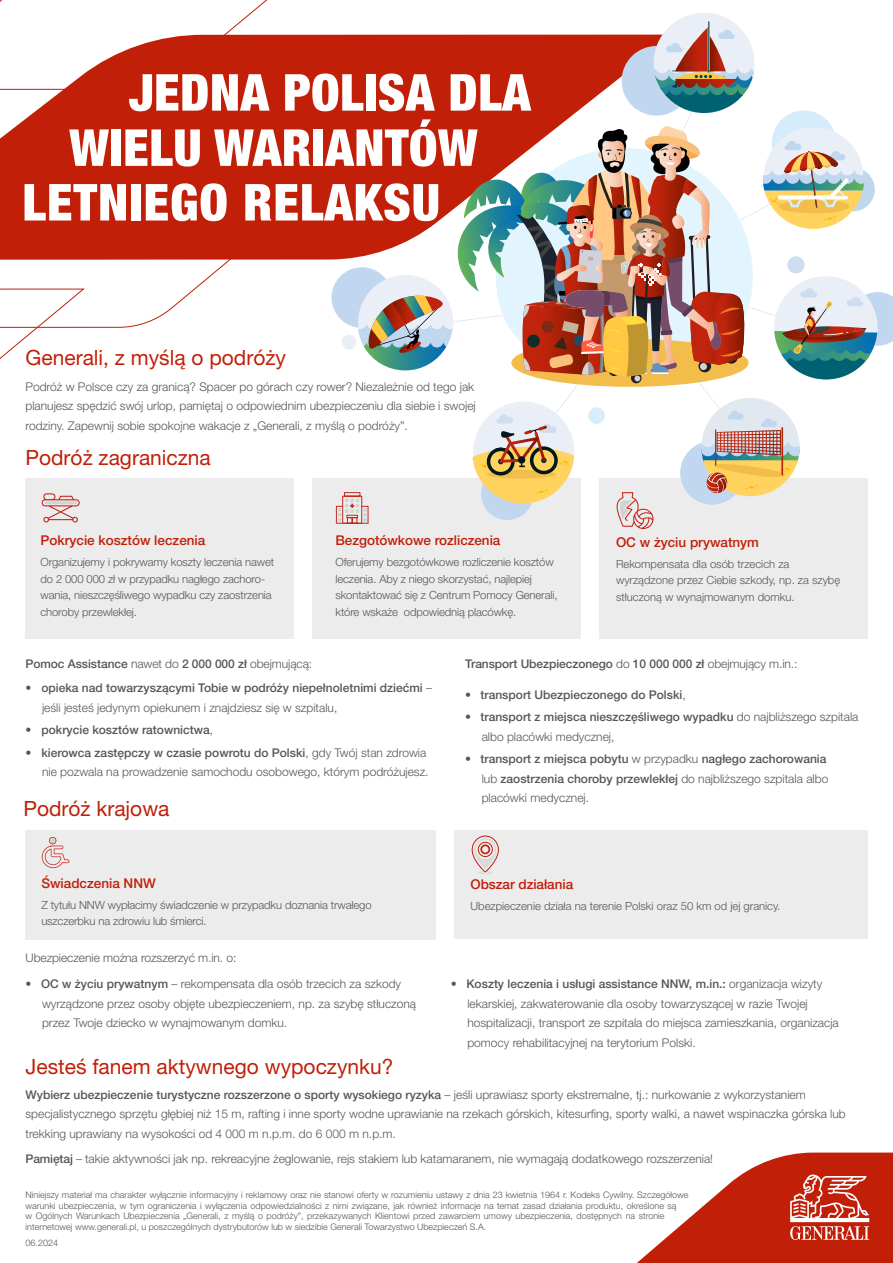
<style>
.page{position:relative;width:893px;height:1263px;background:#fff}
.page>*{position:absolute;margin:0;border:0;box-sizing:border-box;transform-origin:0 0}
.t1{font:900 condensed 51px "Helvetica Neue LT Pro";letter-spacing:.01em;color:#fff}
.t2{font:21px "Helvetica Neue LT Pro";color:#c11f08}
.t3{font:500 13.5px "Helvetica Neue LT Pro";color:#c11f08}
.t4{font:300 12px/19.5px "Helvetica Neue LT Pro";color:#565656}
.t5{font:500 12px/19.5px "Helvetica Neue LT Pro";color:#565656}
.t6{font:300 11.25px/16.5px "Helvetica Neue LT Pro";letter-spacing:-.01em;color:#565656}
.t7{font:300 9px/10.5px "Helvetica Neue LT Pro";color:#565656}
.s1{font-weight:300}
.s2{font-weight:500}
</style>
<div class="page">
<div style="left:26px;top:478px;width:268px;height:160px;background:#ececed"></div>
<div style="left:312px;top:478px;width:269px;height:160px;background:#ececed"></div>
<div style="left:599px;top:478px;width:268px;height:160px;background:#ececed"></div>
<svg style="left:637px;top:1152px;width:256px;height:111px"></svg>
<svg style="left:42px;top:493px;width:38px;height:29px"></svg>
<div style="left:44px;top:502px;width:33px;height:2px;border:1px solid #d1d4d4"></div>
<div style="left:26px;top:830px;width:410px;height:109px;background:#ececed"></div>
<div style="left:454px;top:830px;width:413px;height:109px;background:#ececed"></div>
<svg style="left:42px;top:837px;width:27px;height:31px"></svg>
<svg style="left:471px;top:835px;width:28px;height:39px"></svg>
<svg style="left:0;top:260px;width:230px;height:99px"></svg>
<svg style="left:0;top:0;width:301px;height:35px"></svg>
<svg style="left:0;top:35px;width:335px;height:225px;background:#c73520"></svg>
<div style="left:654px;top:13px;width:100px;height:100px;background:#eaeef6;border-radius:50%"></div>
<svg style="left:335px;top:21px;width:558px;height:508px"></svg>
<h1 class="t1" style="left:129px;top:61px;width:403px">JEDNA POLISA DLA</h1>
<h1 class="t1" style="left:69px;top:116px;width:410px">WIELU WARIANTÓW</h1>
<h1 class="t1" style="left:22px;top:171px;width:419px">LETNIEGO RELAKSU</h1>
<h2 class="t2" style="left:26px;top:345px;width:262px">Generali, z myślą o podróży</h2>
<p class="t4" style="left:26px;top:376px;width:452px">Podróż w Polsce czy za granicą? Spacer po górach czy rower? Niezależnie od tego jak planujesz spędzić swój urlop, pamiętaj o odpowiednim ubezpieczeniu dla siebie i swojej rodziny. Zapewnij sobie spokojne wakacje z „Generali, z myślą o podróży”.</p>
<h2 class="t2" style="left:26px;top:445px;width:187px">Podróż zagraniczna</h2>
<p class="t3" style="left:40px;top:532px;width:166px">Pokrycie kosztów leczenia</p>
<p class="t6" style="left:40px;top:553px;width:235px">Organizujemy i pokrywamy koszty leczenia nawet do 2 000 000 zł w przypadku nagłego zachoro&shy;wania, nieszczęśliwego wypadku czy zaostrzenia choroby przewlekłej.</p>
<p class="t3" style="left:335px;top:532px;width:166px">Bezgotówkowe rozliczenia</p>
<p class="t6" style="left:335px;top:554px;width:224px">Oferujemy bezgotówkowe rozliczenie kosztów leczenia. Aby z niego skorzystać, najlepiej skontaktować się z Centrum Pomocy Generali, które wskaże odpowiednią placówkę.</p>
<p class="t3" style="left:616px;top:534px;width:145px">OC w życiu prywatnym</p>
<p class="t6" style="left:616px;top:555px;width:226px">Rekompensata dla osób trzecich za wyrządzone przez Ciebie szkody, np. za szybę stłuczoną w wynajmowanym domku.</p>
<p class="t5" style="left:26px;top:654px;width:288px">Pomoc Assistance <span class="s1">nawet do</span> 2 000 000 zł <span class="s1">obejmującą:</span></p>
<p class="t5" style="left:42px;top:678px;width:392px;text-indent:-16px"><span class="s1">•</span> opieka nad towarzyszącymi Tobie w podróży niepełnoletnimi dziećmi <span class="s1">– jeśli jesteś jedynym opiekunem i znajdziesz się w szpitalu,</span></p>
<p class="t5" style="left:26px;top:720px;width:189px"><span class="s1">•</span> pokrycie kosztów ratownictwa<span class="s1">,</span></p>
<p class="t4" style="left:26px;top:743px;width:405px;text-align:right">• <span class="s2">kierowca zastępczy w czasie powrotu do Polski</span>, gdy Twój stan zdrowia nie pozwala na prowadzenie samochodu osobowego, którym podróżujesz.</p>
<h2 class="t2" style="left:23px;top:796px;width:148px">Podróż krajowa</h2>
<p class="t3" style="left:41px;top:875px;width:116px">Świadczenia NNW</p>
<p class="t6" style="left:41px;top:896px;width:332px">Z tytułu NNW wypłacimy świadczenie w przypadku doznania trwałego uszczerbku na zdrowiu lub śmierci.</p>
<p class="t5" style="left:465px;top:654px;width:334px">Transport Ubezpieczonego <span class="s1">do</span> 10 000 000 zł <span class="s1">obejmujący m.in.:</span></p>
<p class="t5" style="left:465px;top:685px;width:222px"><span class="s1">•</span> transport Ubezpieczonego do Polski<span class="s1">,</span></p>
<p class="t4" style="left:482px;top:707px;width:378px;text-indent:-16px">• <span class="s2">transport z miejsca nieszczęśliwego wypadku</span> do najbliższego szpitala albo placówki medycznej,</p>
<p class="t5" style="left:482px;top:749px;width:348px;text-indent:-16px"><span class="s1">•</span> transport z miejsca pobytu <span class="s1">w przypadku</span> nagłego zachorowania <span class="s1">lub</span> zaostrzenia choroby przewlekłej <span class="s1">do najbliższego szpitala albo placówki medycznej.</span></p>
<p class="t3" style="left:470px;top:876px;width:104px">Obszar działania</p>
<p class="t6" style="left:470px;top:898px;width:311px">Ubezpieczenie działa na terenie Polski oraz 50 km od jej granicy.</p>
<p class="t4" style="left:26px;top:947px;width:212px">Ubezpieczenie można rozszerzyć m.in. o:</p>
<p class="t4" style="left:42px;top:974px;width:376px;text-indent:-16px">• <span class="s2">OC w życiu prywatnym</span> – rekompensata dla osób trzecich za szkody wyrządzone przez osoby objęte ubezpieczeniem, np. za szybę stłuczoną przez Twoje dziecko w wynajmowanym domku.</p>
<p class="t4" style="left:467px;top:974px;width:373px;text-indent:-16px">• <span class="s2">Koszty leczenia i usługi assistance NNW, m.in.:</span> organizacja wizyty lekarskiej, zakwaterowanie dla osoby towarzyszącej w razie Twojej hospitalizacji, transport ze szpitala do miejsca zamieszkania, organizacja pomocy rehabilitacyjnej na terytorium Polski.</p>
<h2 class="t2" style="left:26px;top:1054px;width:369px">Jesteś fanem aktywnego wypoczynku?</h2>
<p class="t4" style="left:26px;top:1084px;width:822px"><span class="s2">Wybierz ubezpieczenie turystyczne rozszerzone o sporty wysokiego ryzyka</span> – jeśli uprawiasz sporty ekstremalne, tj.: nurkowanie z wykorzystaniem specjalistycznego sprzętu głębiej niż 15 m, rafting i inne sporty wodne uprawianie na rzekach górskich, kitesurfing, sporty walki, a nawet wspinaczka górska lub trekking uprawiany na wysokości od 4 000 m n.p.m. do 6 000 m n.p.m.</p>
<p class="t4" style="left:26px;top:1149px;width:689px"><span class="s2">Pamiętaj</span> – takie aktywności jak np. rekreacyjne żeglowanie, rejs stakiem lub katamaranem, nie wymagają dodatkowego rozszerzenia!</p>
<p class="t7" style="left:26px;top:1189px;width:664px">Niniejszy materiał ma charakter wyłącznie informacyjny i reklamowy oraz nie stanowi oferty w rozumieniu ustawy z dnia 23 kwietnia 1964 r. Kodeks Cywilny. Szczegółowe warunki ubezpieczenia, w tym ograniczenia i wyłączenia odpowiedzialności z nimi związane, jak również informacje na temat zasad działania produktu, określone są<br>w Ogólnych Warunkach Ubezpieczenia „Generali, z myślą o podróży”, przekazywanych Klientowi przed zawarciem umowy ubezpieczenia, dostępnych na stronie internetowej www.generali.pl, u poszczególnych dystrybutorów lub w siedzibie Generali Towarzystwo Ubezpieczeń S.A.</p>
<p class="t7" style="left:26px;top:1238px;width:34px">06.2024</p>
</div>
